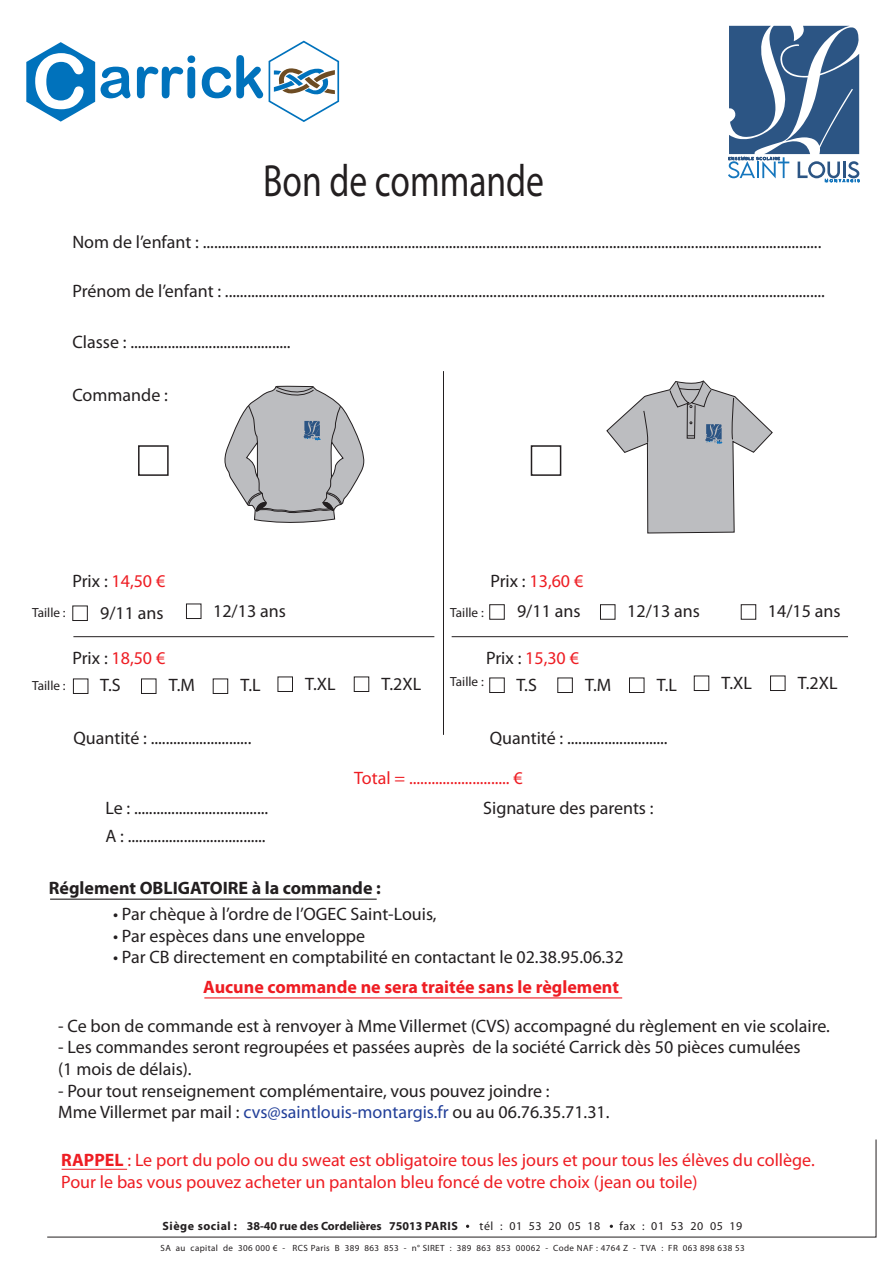
<style>
.page{position:relative;width:893px;height:1263px;background:#fff}
.page>*{position:absolute;margin:0;border:0;box-sizing:border-box;transform-origin:0 0}
.t1{font:45.3px "Myriad Pro";color:#231f20;scale:.79 1}
.t2{font:18px/21.6px "Myriad Pro";color:#231f20}
.t3{font:18px/21.6px "Myriad Pro";color:#ee1d23}
.t4{font:700 18px "Myriad Pro";color:#ee1d23}
.t5{font:700 18px "Myriad Pro";color:#231f20}
.t6{font:13.2px "Myriad Pro";color:#231f20}
.t7{font:700 12px "Myriad Pro";color:#231f20}
.t8{font:12px "Myriad Pro";letter-spacing:.045em;color:#231f20}
.t9{font:9px "Myriad Pro";letter-spacing:.045em;color:#231f20}
.s1{color:#231f20}
.s2{color:#223f99}
.s3{font-weight:700}
</style>
<div class="page">
<svg style="left:47px;top:1139px;width:829px;height:98px"></svg>
<svg style="left:269px;top:41px;width:70px;height:81px"></svg>
<svg style="left:101px;top:67px;width:29px;height:31px"></svg>
<svg style="left:137px;top:55px;width:58px;height:43px"></svg>
<svg style="left:202px;top:55px;width:61px;height:43px"></svg>
<svg style="left:26px;top:42px;width:69px;height:80px"></svg>
<div style="left:138px;top:445px;width:31px;height:31px;border:2px solid #231f20"></div>
<div style="left:531px;top:445px;width:30px;height:31px;border:2px solid #231f20"></div>
<div style="left:72px;top:606px;width:16px;height:15px;border:1px solid #231f20"></div>
<div style="left:186px;top:604px;width:15px;height:15px;border:1px solid #231f20"></div>
<div style="left:73px;top:678px;width:15px;height:16px;border:1px solid #231f20"></div>
<div style="left:141px;top:678px;width:15px;height:16px;border:1px solid #231f20"></div>
<div style="left:213px;top:678px;width:15px;height:16px;border:1px solid #231f20"></div>
<div style="left:278px;top:676px;width:15px;height:16px;border:1px solid #231f20"></div>
<div style="left:354px;top:676px;width:15px;height:16px;border:1px solid #231f20"></div>
<div style="left:489px;top:604px;width:16px;height:16px;border:1px solid #231f20"></div>
<div style="left:600px;top:604px;width:15px;height:16px;border:1px solid #231f20"></div>
<div style="left:741px;top:604px;width:15px;height:16px;border:1px solid #231f20"></div>
<div style="left:489px;top:677px;width:16px;height:16px;border:1px solid #231f20"></div>
<div style="left:557px;top:677px;width:16px;height:16px;border:1px solid #231f20"></div>
<div style="left:629px;top:677px;width:15px;height:16px;border:1px solid #231f20"></div>
<div style="left:694px;top:676px;width:15px;height:15px;border:1px solid #231f20"></div>
<div style="left:770px;top:676px;width:15px;height:15px;border:1px solid #231f20"></div>
<hr style="left:443px;top:371px;width:1px;height:364px;background:#231f20">
<hr style="left:73px;top:636px;width:361px;height:1px;background:#231f20">
<hr style="left:452px;top:636px;width:396px;height:1px;background:#231f20">
<hr style="left:62px;top:1169px;width:65px;height:1px;background:#ee1d23">
<hr style="left:50px;top:898px;width:327px;height:2px;background:#231f20">
<hr style="left:204px;top:997px;width:418px;height:1px;background:#ee1d23">
<svg style="left:728px;top:26px;width:132px;height:157px"></svg>
<svg style="left:224px;top:385px;width:141px;height:138px"></svg>
<svg style="left:606px;top:380px;width:167px;height:153px"></svg>
<h1 class="t1" style="left:263px;top:153px;width:357px">Bon de commande</h1>
<p class="t2" style="left:72px;top:231px;width:750px">Nom de l’enfant : ......................................................................................................................................................................</p>
<p class="t2" style="left:72px;top:280px;width:754px">Prénom de l’enfant : .................................................................................................................................................................</p>
<p class="t2" style="left:72px;top:331px;width:220px">Classe : ...........................................</p>
<p class="t2" style="left:72px;top:384px;width:97px">Commande :</p>
<p class="t3" style="left:72px;top:570px;width:94px"><span class="s1">Prix :</span> 14,50 €</p>
<p class="t3" style="left:490px;top:570px;width:94px"><span class="s1">Prix :</span> 13,60 €</p>
<p class="t2" style="left:100px;top:601px;width:65px">9/11 ans</p>
<p class="t2" style="left:213px;top:599px;width:74px">12/13 ans</p>
<p class="t6" style="left:32px;top:605px;width:35px">Taille :</p>
<p class="t6" style="left:450px;top:605px;width:35px">Taille :</p>
<p class="t2" style="left:517px;top:600px;width:65px">9/11 ans</p>
<p class="t2" style="left:627px;top:600px;width:74px">12/13 ans</p>
<p class="t2" style="left:768px;top:600px;width:74px">14/15 ans</p>
<p class="t6" style="left:32px;top:677px;width:35px">Taille :</p>
<p class="t3" style="left:72px;top:647px;width:94px"><span class="s1">Prix :</span> 18,50 €</p>
<p class="t2" style="left:100px;top:674px;width:22px">T.S</p>
<p class="t2" style="left:169px;top:674px;width:28px">T.M</p>
<p class="t2" style="left:241px;top:674px;width:22px">T.L</p>
<p class="t2" style="left:305px;top:672px;width:32px">T.XL</p>
<p class="t2" style="left:382px;top:672px;width:41px">T.2XL</p>
<p class="t3" style="left:486px;top:647px;width:94px"><span class="s1">Prix :</span> 15,30 €</p>
<p class="t6" style="left:450px;top:674px;width:35px">Taille :</p>
<p class="t2" style="left:516px;top:673px;width:22px">T.S</p>
<p class="t2" style="left:585px;top:673px;width:28px">T.M</p>
<p class="t2" style="left:657px;top:673px;width:22px">T.L</p>
<p class="t2" style="left:722px;top:671px;width:32px">T.XL</p>
<p class="t2" style="left:798px;top:671px;width:41px">T.2XL</p>
<p class="t2" style="left:73px;top:726px;width:179px">Quantité : ...........................</p>
<p class="t2" style="left:490px;top:726px;width:179px">Quantité : ...........................</p>
<p class="t3" style="left:354px;top:767px;width:170px">Total = ........................... €</p>
<p class="t2" style="left:105px;top:796px;width:164px">Le : ....................................</p>
<p class="t2" style="left:483px;top:796px;width:172px">Signature des parents :</p>
<p class="t2" style="left:105px;top:825px;width:162px">A : .....................................</p>
<p class="t5" style="left:49px;top:876px;width:333px">Réglement OBLIGATOIRE à la commande :</p>
<p class="t2" style="left:113px;top:903px;width:325px">• Par chèque à l’ordre de l’OGEC Saint-Louis,</p>
<p class="t2" style="left:113px;top:924px;width:254px">• Par espèces dans une enveloppe</p>
<p class="t2" style="left:113px;top:946px;width:512px">• Par CB directement en comptabilité en contactant le 02.38.95.06.32</p>
<p class="t4" style="left:203px;top:975px;width:417px">Aucune commande ne sera traitée sans le règlement</p>
<p class="t2" style="left:58px;top:1015px;width:773px">- Ce bon de commande est à renvoyer à Mme Villermet (CVS) accompagné du règlement en vie scolaire.</p>
<p class="t2" style="left:58px;top:1036px;width:744px">- Les commandes seront regroupées et passées auprès de la société Carrick dès 50 pièces cumulées (1 mois de délais).</p>
<p class="t2" style="left:58px;top:1079px;width:553px">- Pour tout renseignement complémentaire, vous pouvez joindre :<br>Mme Villermet par mail : <span class="s2">cvs@saintlouis-montargis.fr</span> ou au 06.76.35.71.31.</p>
<p class="t3" style="left:61px;top:1149px;width:755px"><span class="s3">RAPPEL</span> : Le port du polo ou du sweat est obligatoire tous les jours et pour tous les élèves du collège.<br>Pour le bas vous pouvez acheter un pantalon bleu foncé de votre choix (jean ou toile)</p>
<p class="t7" style="left:163px;top:1218px;width:297px">Siège social : 38-40 rue des Cordelières 75013 PARIS</p>
<p class="t8" style="left:480px;top:1218px;width:122px">tél : 01 53 20 05 18</p>
<p class="t8" style="left:619px;top:1218px;width:124px">fax : 01 53 20 05 19</p>
<p class="t9" style="left:160px;top:1242px;width:586px">SA au capital de 306 000 € - RCS Paris B 389 863 853 - n° SIRET : 389 863 853 00062 - Code NAF : 4764 Z - TVA : FR 063 898 638 53</p>
</div>
